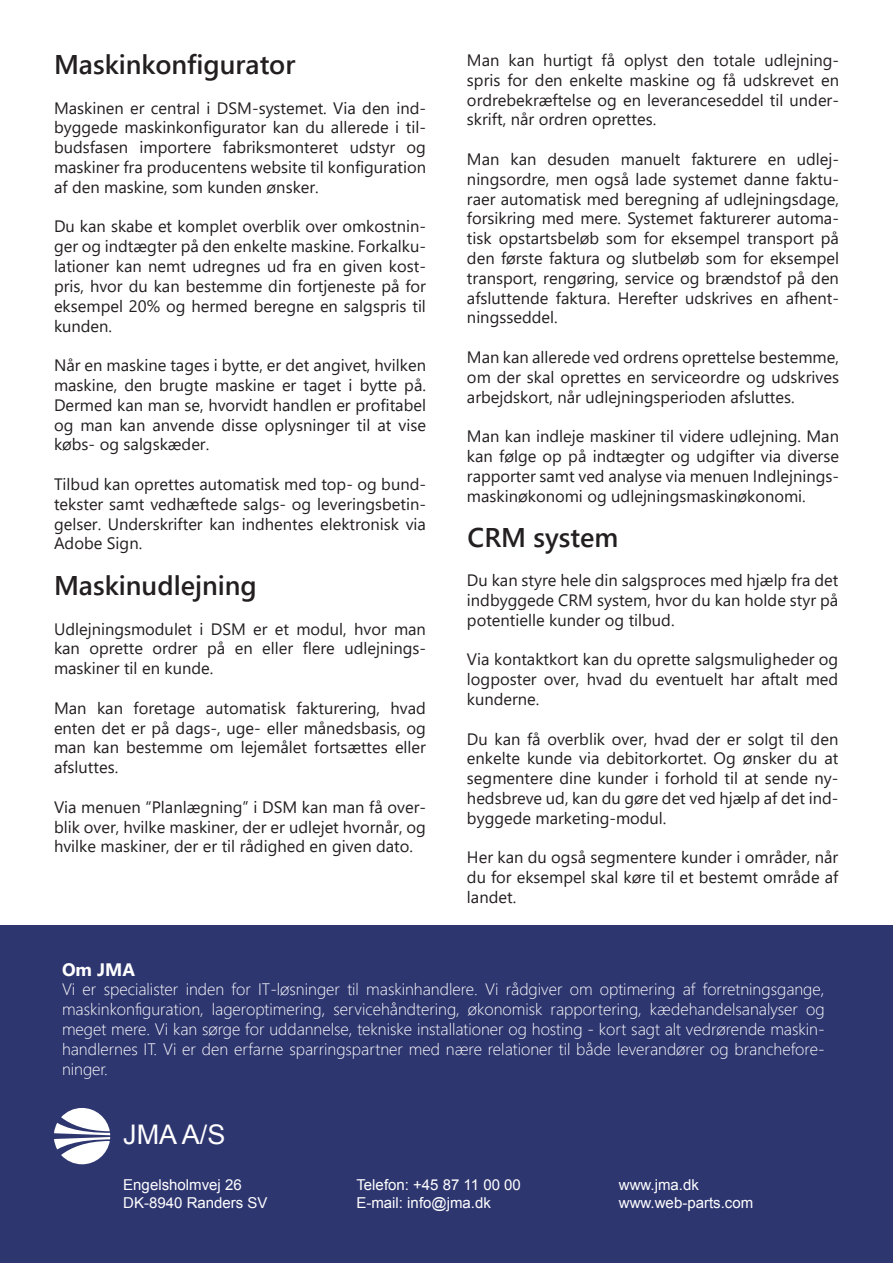
<style>
.page{position:relative;width:893px;height:1263px;background:#fff}
.page>*{position:absolute;margin:0;border:0;box-sizing:border-box;transform-origin:0 0}
.t1{font:600 27px "Segoe UI";color:#231f20}
.t2{font:27px "Arial";color:#fff}
.t3{font:700 18px "Segoe UI";color:#fff}
.t4{font:16.5px/19.8px "Segoe UI";color:#231f20;text-align:justify}
.t5{font:300 16.5px/19.8px "Segoe UI";color:#fff;text-align:justify}
.t6{font:15px "Arial";color:#fff}
</style>
<div class="page">
<div style="left:0;top:926px;width:893px;height:337px;background:#2e3670"></div>
<svg style="left:54px;top:1108px;width:56px;height:56px"></svg>
<p class="t1" style="left:54px;top:42px;width:243px">Maskinkonfigurator</p>
<p class="t4" style="left:54px;top:98px;width:373px">Maskinen er central i DSM-systemet. Via den ind&shy;byggede maskinkonfigurator kan du allerede i til&shy;budsfasen importere fabriksmonteret udstyr og maskiner fra producentens website til konfiguration af den maskine, som kunden ønsker.</p>
<p class="t4" style="left:54px;top:216px;width:373px">Du kan skabe et komplet overblik over omkostnin&shy;ger og indtægter på den enkelte maskine. Forkalku&shy;lationer kan nemt udregnes ud fra en given kost&shy;pris, hvor du kan bestemme din fortjeneste på for eksempel 20% og hermed beregne en salgspris til kunden.</p>
<p class="t4" style="left:54px;top:355px;width:373px">Når en maskine tages i bytte, er det angivet, hvilken maskine, den brugte maskine er taget i bytte på.<br>Dermed kan man se, hvorvidt handlen er profitabel og man kan anvende disse oplysninger til at vise købs- og salgskæder.</p>
<p class="t4" style="left:54px;top:474px;width:373px">Tilbud kan oprettes automatisk med top- og bund&shy;tekster samt vedhæftede salgs- og leveringsbetin&shy;gelser. Underskrifter kan indhentes elektronisk via Adobe Sign.</p>
<p class="t1" style="left:54px;top:563px;width:204px">Maskinudlejning</p>
<p class="t4" style="left:54px;top:618px;width:373px">Udlejningsmodulet i DSM er et modul, hvor man kan oprette ordrer på en eller flere udlejnings&shy;maskiner til en kunde.</p>
<p class="t4" style="left:54px;top:698px;width:373px">Man kan foretage automatisk fakturering, hvad enten det er på dags-, uge- eller månedsbasis, og man kan bestemme om lejemålet fortsættes eller afsluttes.</p>
<p class="t4" style="left:54px;top:797px;width:373px">Via menuen “Planlægning” i DSM kan man få over&shy;blik over, hvilke maskiner, der er udlejet hvornår, og hvilke maskiner, der er til rådighed en given dato.</p>
<p class="t4" style="left:467px;top:50px;width:373px">Man kan hurtigt få oplyst den totale udlejning&shy;spris for den enkelte maskine og få udskrevet en ordrebekræftelse og en leveranceseddel til under&shy;skrift, når ordren oprettes.</p>
<p class="t4" style="left:467px;top:149px;width:373px">Man kan desuden manuelt fakturere en udlej&shy;ningsordre, men også lade systemet danne faktu&shy;raer automatisk med beregning af udlejningsdage, forsikring med mere. Systemet fakturerer automa&shy;tisk opstartsbeløb som for eksempel transport på den første faktura og slutbeløb som for eksempel transport, rengøring, service og brændstof på den afsluttende faktura. Herefter udskrives en afhent&shy;ningsseddel.</p>
<p class="t4" style="left:467px;top:347px;width:373px">Man kan allerede ved ordrens oprettelse bestemme, om der skal oprettes en serviceordre og udskrives arbejdskort, når udlejningsperioden afsluttes.</p>
<p class="t4" style="left:467px;top:426px;width:373px">Man kan indleje maskiner til videre udlejning. Man kan følge op på indtægter og udgifter via diverse rapporter samt ved analyse via menuen Indlejnings&shy;maskinøkonomi og udlejningsmaskinøkonomi.</p>
<p class="t1" style="left:468px;top:515px;width:152px">CRM system</p>
<p class="t4" style="left:467px;top:570px;width:373px">Du kan styre hele din salgsproces med hjælp fra det indbyggede CRM system, hvor du kan holde styr på potentielle kunder og tilbud.</p>
<p class="t4" style="left:467px;top:649px;width:373px">Via kontaktkort kan du oprette salgsmuligheder og logposter over, hvad du eventuelt har aftalt med kunderne.</p>
<p class="t4" style="left:467px;top:728px;width:373px">Du kan få overblik over, hvad der er solgt til den enkelte kunde via debitorkortet. Og ønsker du at segmentere dine kunder i forhold til at sende ny&shy;hedsbreve ud, kan du gøre det ved hjælp af det ind&shy;byggede marketing-modul.</p>
<p class="t4" style="left:467px;top:847px;width:373px">Her kan du også segmentere kunder i områder, når du for eksempel skal køre til et bestemt område af landet.</p>
<p class="t3" style="left:62px;top:955px;width:74px">Om JMA</p>
<p class="t5" style="left:62px;top:979px;width:764px">Vi er specialister inden for IT-løsninger til maskinhandlere. Vi rådgiver om optimering af forretningsgange, maskinkonfiguration, lageroptimering, servicehåndtering, økonomisk rapportering, kædehandelsanalyser og meget mere. Vi kan sørge for uddannelse, tekniske installationer og hosting - kort sagt alt vedrørende maskin&shy;handlernes IT. Vi er den erfarne sparringspartner med nære relationer til både leverandører og branchefore&shy;ninger.</p>
<p class="t2" style="left:123px;top:1117px;width:104px">JMA A/S</p>
<p class="t6" style="left:123px;top:1175px;width:120px">Engelsholmvej 26</p>
<p class="t6" style="left:123px;top:1193px;width:146px">DK-8940 Randers SV</p>
<p class="t6" style="left:356px;top:1175px;width:166px">Telefon: +45 87 11 00 00</p>
<p class="t6" style="left:356px;top:1193px;width:136px">E-mail: info@jma.dk</p>
<p class="t6" style="left:619px;top:1175px;width:82px">www.jma.dk</p>
<p class="t6" style="left:619px;top:1193px;width:136px">www.web-parts.com</p>
</div>
